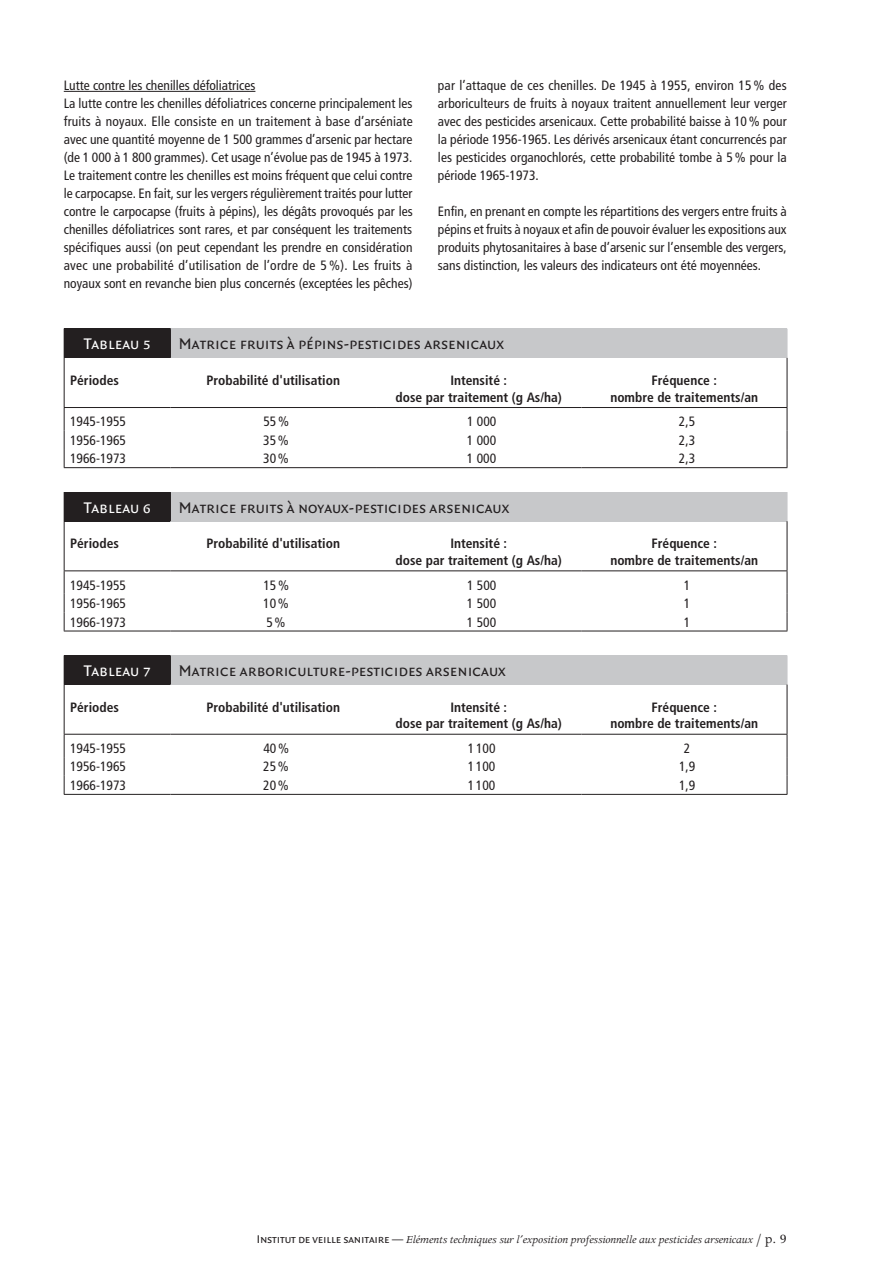
<style>
.page{position:relative;width:893px;height:1263px;background:#fff}
.page>*{position:absolute;margin:0;border:0;box-sizing:border-box;transform-origin:0 0}
.Tab_Tetier_Noir{font:16.5px "Quadraat Sans Caps";color:#231f20}
.Tab_Tetier_blanc{font:16.5px "Quadraat Sans Caps";color:#fff}
.Labeur{font:condensed 13.5px/18px "Frutiger LT Std";color:#231f20;text-align:justify}
.Tab_1er_LigneGras{font:700 condensed 13.5px "Frutiger LT Std";color:#231f20}
.tab_courant{font:condensed 13.5px "Frutiger LT Std";color:#231f20}
.t1{font:italic 12px "Apollo";letter-spacing:-.015em;color:#231f20}
.s1{font-family:"Quadraat Sans Caps";font-style:normal}
.s2{font-style:normal;font-size:14.25px}
</style>
<div class="page">
<hr style="left:64px;top:91px;width:191px;height:1px;background:#231f20">
<div style="left:64px;top:329px;width:106px;height:29px;background:#231f20"></div>
<div style="left:170px;top:329px;width:617px;height:29px;background:#c7c8ca"></div>
<hr style="left:64px;top:328px;width:107px;height:1px;background:#231f20">
<svg style="left:170px;top:329px;width:1px;height:29px"></svg>
<svg style="left:787px;top:329px;width:1px;height:29px"></svg>
<hr style="left:64px;top:467px;width:106px;height:1px;background:#231f20">
<hr style="left:170px;top:467px;width:206px;height:1px;background:#231f20">
<hr style="left:376px;top:467px;width:205px;height:1px;background:#231f20">
<hr style="left:581px;top:467px;width:206px;height:1px;background:#231f20">
<hr style="left:64px;top:407px;width:106px;height:1px;background:#231f20">
<hr style="left:170px;top:407px;width:206px;height:1px;background:#231f20">
<hr style="left:376px;top:407px;width:205px;height:1px;background:#231f20">
<hr style="left:581px;top:407px;width:206px;height:1px;background:#231f20">
<svg style="left:64px;top:408px;width:1px;height:59px"></svg>
<svg style="left:787px;top:408px;width:1px;height:59px"></svg>
<hr style="left:64px;top:358px;width:1px;height:49px;background:#231f20">
<hr style="left:787px;top:358px;width:1px;height:49px;background:#231f20">
<div style="left:64px;top:492px;width:106px;height:29px;background:#231f20"></div>
<div style="left:170px;top:492px;width:617px;height:29px;background:#c7c8ca"></div>
<svg style="left:170px;top:492px;width:1px;height:29px"></svg>
<svg style="left:787px;top:492px;width:1px;height:29px"></svg>
<hr style="left:64px;top:570px;width:106px;height:1px;background:#231f20">
<hr style="left:170px;top:570px;width:206px;height:1px;background:#231f20">
<hr style="left:376px;top:570px;width:205px;height:1px;background:#231f20">
<hr style="left:581px;top:570px;width:206px;height:1px;background:#231f20">
<svg style="left:64px;top:571px;width:1px;height:60px"></svg>
<svg style="left:787px;top:571px;width:1px;height:60px"></svg>
<hr style="left:64px;top:631px;width:106px;height:1px;background:#231f20">
<hr style="left:170px;top:631px;width:206px;height:1px;background:#231f20">
<hr style="left:376px;top:631px;width:205px;height:1px;background:#231f20">
<hr style="left:581px;top:631px;width:206px;height:1px;background:#231f20">
<hr style="left:64px;top:521px;width:1px;height:49px;background:#231f20">
<hr style="left:787px;top:521px;width:1px;height:49px;background:#231f20">
<div style="left:64px;top:655px;width:106px;height:29px;background:#231f20"></div>
<div style="left:170px;top:655px;width:617px;height:29px;background:#c7c8ca"></div>
<svg style="left:170px;top:655px;width:1px;height:29px"></svg>
<svg style="left:787px;top:655px;width:1px;height:29px"></svg>
<hr style="left:64px;top:734px;width:106px;height:1px;background:#231f20">
<hr style="left:170px;top:734px;width:206px;height:1px;background:#231f20">
<hr style="left:376px;top:734px;width:205px;height:1px;background:#231f20">
<hr style="left:581px;top:734px;width:206px;height:1px;background:#231f20">
<svg style="left:64px;top:735px;width:1px;height:59px"></svg>
<svg style="left:787px;top:735px;width:1px;height:59px"></svg>
<hr style="left:64px;top:794px;width:106px;height:1px;background:#231f20">
<hr style="left:170px;top:794px;width:206px;height:1px;background:#231f20">
<hr style="left:376px;top:794px;width:205px;height:1px;background:#231f20">
<hr style="left:581px;top:794px;width:206px;height:1px;background:#231f20">
<hr style="left:64px;top:684px;width:1px;height:50px;background:#231f20">
<hr style="left:787px;top:684px;width:1px;height:50px;background:#231f20">
<p class="Labeur" style="left:64px;top:76px;width:193px">Lutte contre les chenilles défoliatrices</p>
<p class="Labeur" style="left:64px;top:94px;width:350px">La lutte contre les chenilles défoliatrices concerne principalement les fruits à noyaux. Elle consiste en un traitement à base d’arséniate avec une quantité moyenne de 1 500 grammes d’arsenic par hectare (de 1 000 à 1 800 grammes). Cet usage n’évolue pas de 1945 à 1973.<br>Le traitement contre les chenilles est moins fréquent que celui contre le carpocapse. En fait, sur les vergers régulièrement traités pour lutter contre le carpocapse (fruits à pépins), les dégâts provoqués par les chenilles défoliatrices sont rares, et par conséquent les traitements spécifiques aussi (on peut cependant les prendre en considération avec une probabilité d’utilisation de l’ordre de 5 %). Les fruits à noyaux sont en revanche bien plus concernés (exceptées les pêches)</p>
<p class="Labeur" style="left:438px;top:76px;width:350px">par l’attaque de ces chenilles. De 1945 à 1955, environ 15 % des arboriculteurs de fruits à noyaux traitent annuellement leur verger avec des pesticides arsenicaux. Cette probabilité baisse à 10% pour la période 1956-1965. Les dérivés arsenicaux étant concurrencés par les pesticides organochlorés, cette probabilité tombe à 5% pour la période 1965-1973.</p>
<p class="Labeur" style="left:438px;top:202px;width:350px">Enfin, en prenant en compte les répartitions des vergers entre fruits à pépins et fruits à noyaux et afin de pouvoir évaluer les expositions aux produits phytosanitaires à base d’arsenic sur l’ensemble des vergers, sans distinction, les valeurs des indicateurs ont été moyennées.</p>
<p class="Tab_Tetier_blanc" style="left:84px;top:335px;width:69px">Tableau 5</p>
<p class="Tab_Tetier_Noir" style="left:179px;top:335px;width:327px">Matrice fruits à pépins-pesticides arsenicaux</p>
<p class="Tab_1er_LigneGras" style="left:70px;top:372px;width:50px">Périodes</p>
<p class="Tab_1er_LigneGras" style="left:206px;top:372px;width:135px">Probabilité d'utilisation</p>
<p class="Tab_1er_LigneGras" style="left:450px;top:372px;width:58px">Intensité :</p>
<p class="Tab_1er_LigneGras" style="left:396px;top:389px;width:168px">dose par traitement (g As/ha)</p>
<p class="Tab_1er_LigneGras" style="left:652px;top:372px;width:67px">Fréquence :</p>
<p class="Tab_1er_LigneGras" style="left:610px;top:389px;width:149px">nombre de traitements/an</p>
<p class="tab_courant" style="left:70px;top:414px;width:57px">1945-1955</p>
<p class="tab_courant" style="left:263px;top:414px;width:27px">55%</p>
<p class="tab_courant" style="left:467px;top:414px;width:31px">1 000</p>
<p class="tab_courant" style="left:679px;top:414px;width:18px">2,5</p>
<p class="tab_courant" style="left:70px;top:432px;width:57px">1956-1965</p>
<p class="tab_courant" style="left:263px;top:432px;width:27px">35%</p>
<p class="tab_courant" style="left:467px;top:432px;width:31px">1 000</p>
<p class="tab_courant" style="left:679px;top:432px;width:18px">2,3</p>
<p class="tab_courant" style="left:70px;top:451px;width:57px">1966-1973</p>
<p class="tab_courant" style="left:263px;top:451px;width:27px">30%</p>
<p class="tab_courant" style="left:467px;top:451px;width:31px">1 000</p>
<p class="tab_courant" style="left:679px;top:451px;width:18px">2,3</p>
<p class="Tab_Tetier_blanc" style="left:84px;top:498px;width:69px">Tableau 6</p>
<p class="Tab_Tetier_Noir" style="left:179px;top:498px;width:332px">Matrice fruits à noyaux-pesticides arsenicaux</p>
<p class="Tab_1er_LigneGras" style="left:70px;top:536px;width:50px">Périodes</p>
<p class="Tab_1er_LigneGras" style="left:206px;top:536px;width:135px">Probabilité d'utilisation</p>
<p class="Tab_1er_LigneGras" style="left:450px;top:536px;width:58px">Intensité :</p>
<p class="Tab_1er_LigneGras" style="left:396px;top:552px;width:168px">dose par traitement (g As/ha)</p>
<p class="Tab_1er_LigneGras" style="left:652px;top:536px;width:67px">Fréquence :</p>
<p class="Tab_1er_LigneGras" style="left:610px;top:552px;width:149px">nombre de traitements/an</p>
<p class="tab_courant" style="left:70px;top:577px;width:57px">1945-1955</p>
<p class="tab_courant" style="left:263px;top:577px;width:27px">15%</p>
<p class="tab_courant" style="left:467px;top:577px;width:31px">1 500</p>
<p class="tab_courant" style="left:684px;top:577px;width:8px">1</p>
<p class="tab_courant" style="left:70px;top:596px;width:57px">1956-1965</p>
<p class="tab_courant" style="left:263px;top:596px;width:27px">10%</p>
<p class="tab_courant" style="left:467px;top:596px;width:31px">1 500</p>
<p class="tab_courant" style="left:684px;top:596px;width:8px">1</p>
<p class="tab_courant" style="left:70px;top:614px;width:57px">1966-1973</p>
<p class="tab_courant" style="left:266px;top:614px;width:21px">5%</p>
<p class="tab_courant" style="left:467px;top:614px;width:31px">1 500</p>
<p class="tab_courant" style="left:684px;top:614px;width:8px">1</p>
<p class="Tab_Tetier_blanc" style="left:84px;top:661px;width:69px">Tableau 7</p>
<p class="Tab_Tetier_Noir" style="left:179px;top:661px;width:328px">Matrice arboriculture-pesticides arsenicaux</p>
<p class="Tab_1er_LigneGras" style="left:70px;top:699px;width:50px">Périodes</p>
<p class="Tab_1er_LigneGras" style="left:206px;top:699px;width:135px">Probabilité d'utilisation</p>
<p class="Tab_1er_LigneGras" style="left:450px;top:699px;width:58px">Intensité :</p>
<p class="Tab_1er_LigneGras" style="left:396px;top:715px;width:168px">dose par traitement (g As/ha)</p>
<p class="Tab_1er_LigneGras" style="left:652px;top:699px;width:67px">Fréquence :</p>
<p class="Tab_1er_LigneGras" style="left:610px;top:715px;width:149px">nombre de traitements/an</p>
<p class="tab_courant" style="left:70px;top:740px;width:57px">1945-1955</p>
<p class="tab_courant" style="left:263px;top:740px;width:27px">40%</p>
<p class="tab_courant" style="left:468px;top:740px;width:29px">1 100</p>
<p class="tab_courant" style="left:684px;top:740px;width:8px">2</p>
<p class="tab_courant" style="left:70px;top:759px;width:57px">1956-1965</p>
<p class="tab_courant" style="left:263px;top:759px;width:27px">25%</p>
<p class="tab_courant" style="left:468px;top:759px;width:29px">1 100</p>
<p class="tab_courant" style="left:679px;top:759px;width:18px">1,9</p>
<p class="tab_courant" style="left:70px;top:777px;width:57px">1966-1973</p>
<p class="tab_courant" style="left:263px;top:777px;width:27px">20%</p>
<p class="tab_courant" style="left:468px;top:777px;width:29px">1 100</p>
<p class="tab_courant" style="left:679px;top:777px;width:18px">1,9</p>
<p class="t1" style="left:257px;top:1233px;width:531px"><span class="s1">Institut de veille sanitaire —</span> Eléments techniques sur l’exposition professionnelle aux pesticides arsenicaux <span class="s2">/ p. 9</span></p>
</div>
